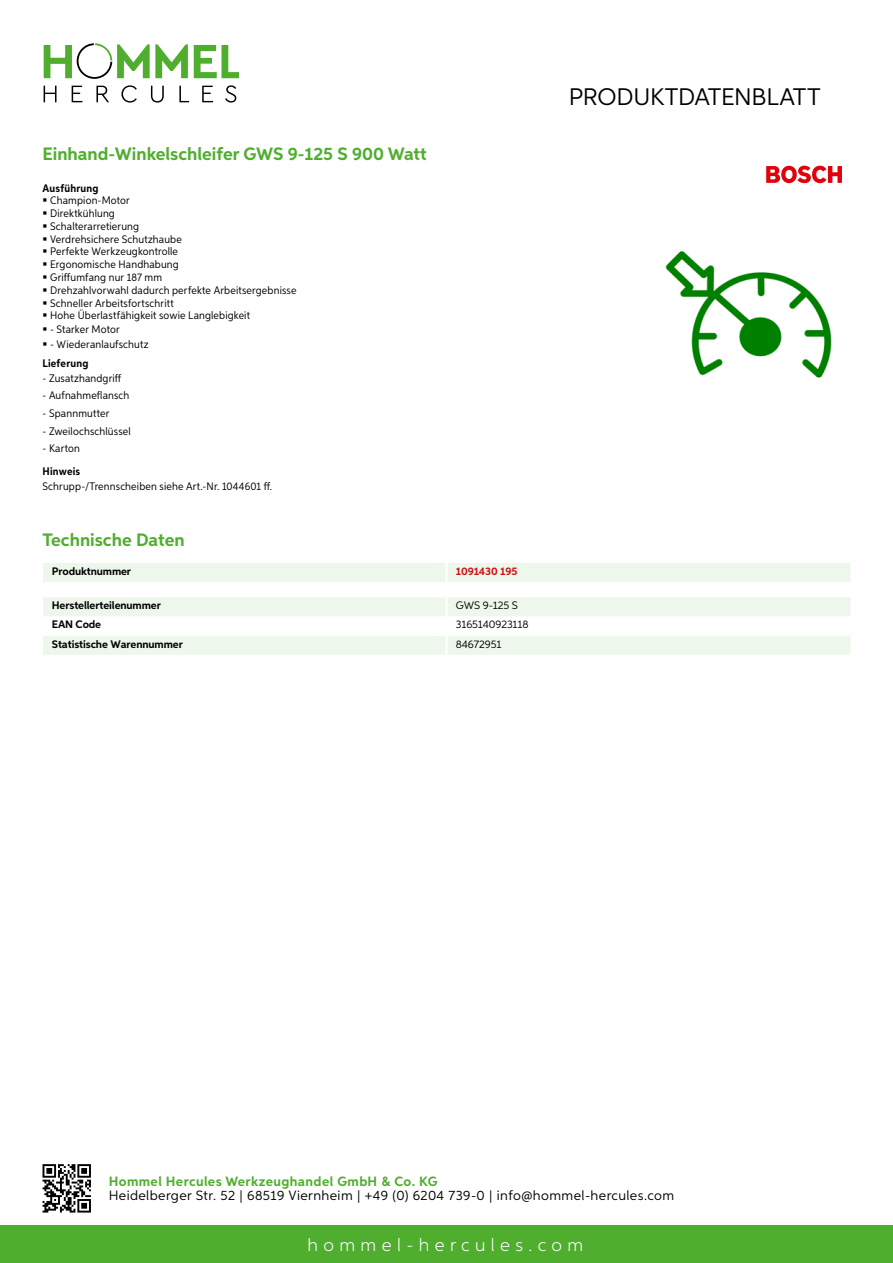
<style>
.page{position:relative;width:893px;height:1263px;background:#fff}
.page>*{position:absolute;margin:0;border:0;box-sizing:border-box;transform-origin:0 0}
.t1{font:24px "Aspira";letter-spacing:-.01em;color:#000}
.t2{font:700 18px "Aspira";color:#50ae2f}
.t3{font:300 18px "Aspira";letter-spacing:.3em;color:#fff}
.t4{font:13.5px "Aspira";letter-spacing:.03em;color:#000}
.t5{font:700 13.5px "Aspira";letter-spacing:.03em;color:#50ae2f}
.t6{font:10.95px/12.8px "Aspira Nar";letter-spacing:.015em;color:#000}
.t7{font:700 10.95px "Aspira";letter-spacing:-.01em;color:#000}
.t8{font:10.95px "Aspira";letter-spacing:-.01em;color:#000}
.t9{font:700 10.95px "Aspira Nar";letter-spacing:.02em;color:#000}
.t10{font:700 10.95px "Aspira";letter-spacing:-.01em;color:#cd1013}
</style>
<div class="page">
<div style="left:0;top:1226px;width:893px;height:37px;background:#50ae2f"></div>
<svg style="left:43px;top:1164px;width:48px;height:48px"></svg>
<svg style="left:194px;top:45px;width:45px;height:33px"></svg>
<svg style="left:44px;top:43px;width:144px;height:36px"></svg>
<svg style="left:44px;top:86px;width:13px;height:16px"></svg>
<svg style="left:72px;top:86px;width:10px;height:16px"></svg>
<svg style="left:96px;top:86px;width:13px;height:16px"></svg>
<svg style="left:121px;top:85px;width:16px;height:18px"></svg>
<svg style="left:151px;top:86px;width:13px;height:17px"></svg>
<svg style="left:179px;top:86px;width:10px;height:16px"></svg>
<svg style="left:202px;top:86px;width:11px;height:16px"></svg>
<svg style="left:225px;top:85px;width:11px;height:18px"></svg>
<div style="left:43px;top:563px;width:807px;height:19px;background:#eef7eb"></div>
<hr style="left:445px;top:563px;width:3px;height:19px;background:#fff">
<svg style="left:43px;top:597px;width:807px;height:58px"></svg>
<hr style="left:445px;top:636px;width:3px;height:19px;background:#fff">
<img style="left:665px;top:251px;width:167px;height:127px">
<svg style="left:766px;top:166px;width:76px;height:17px"></svg>
<h2 class="t2" style="left:43px;top:142px;width:386px">Einhand-Winkelschleifer GWS 9-125 S 900 Watt</h2>
<p class="t9" style="left:43px;top:181px;width:58px">Ausführung</p>
<p class="t6" style="left:50px;top:194px;width:248px">Champion-Motor<br>Direktkühlung<br>Schalterarretierung<br>Verdrehsichere Schutzhaube<br>Perfekte Werkzeugkontrolle<br>Ergonomische Handhabung<br>Griffumfang nur 187 mm<br>Drehzahlvorwahl dadurch perfekte Arbeitsergebnisse<br>Schneller Arbeitsfortschritt<br>Hohe Überlastfähigkeit sowie Langlebigkeit</p>
<p class="t6" style="left:50px;top:323px;width:71px">- Starker Motor</p>
<p class="t6" style="left:50px;top:337px;width:100px">- Wiederanlaufschutz</p>
<p class="t9" style="left:43px;top:356px;width:47px">Lieferung</p>
<p class="t6" style="left:43px;top:372px;width:80px">- Zusatzhandgriff</p>
<p class="t6" style="left:43px;top:389px;width:88px">- Aufnahmeflansch</p>
<p class="t6" style="left:43px;top:407px;width:68px">- Spannmutter</p>
<p class="t6" style="left:43px;top:424px;width:90px">- Zweilochschlüssel</p>
<p class="t6" style="left:43px;top:442px;width:39px">- Karton</p>
<p class="t9" style="left:43px;top:465px;width:39px">Hinweis</p>
<p class="t6" style="left:43px;top:480px;width:231px">Schrupp-/Trennscheiben siehe Art.-Nr. 1044601 ff.</p>
<h2 class="t2" style="left:43px;top:529px;width:144px">Technische Daten</h2>
<p class="t7" style="left:52px;top:564px;width:81px">Produktnummer</p>
<p class="t10" style="left:456px;top:564px;width:63px">1091430 195</p>
<p class="t7" style="left:52px;top:599px;width:111px">Herstellerteilenummer</p>
<p class="t8" style="left:456px;top:599px;width:64px">GWS 9-125 S</p>
<p class="t7" style="left:52px;top:618px;width:51px">EAN Code</p>
<p class="t8" style="left:456px;top:618px;width:74px">3165140923118</p>
<p class="t7" style="left:52px;top:637px;width:132px">Statistische Warennummer</p>
<p class="t8" style="left:456px;top:637px;width:47px">84672951</p>
<h1 class="t1" style="left:569px;top:82px;width:253px">Produktdatenblatt</h1>
<p class="t5" style="left:109px;top:1172px;width:330px">Hommel Hercules Werkzeughandel GmbH &amp; Co. KG</p>
<p class="t4" style="left:109px;top:1187px;width:567px">Heidelberger Str. 52 | 68519 Viernheim | +49 (0) 6204 739-0 | info@hommel-hercules.com</p>
<h2 class="t3" style="left:307px;top:1234px;width:277px">hommel-hercules.com</h2>
</div>
